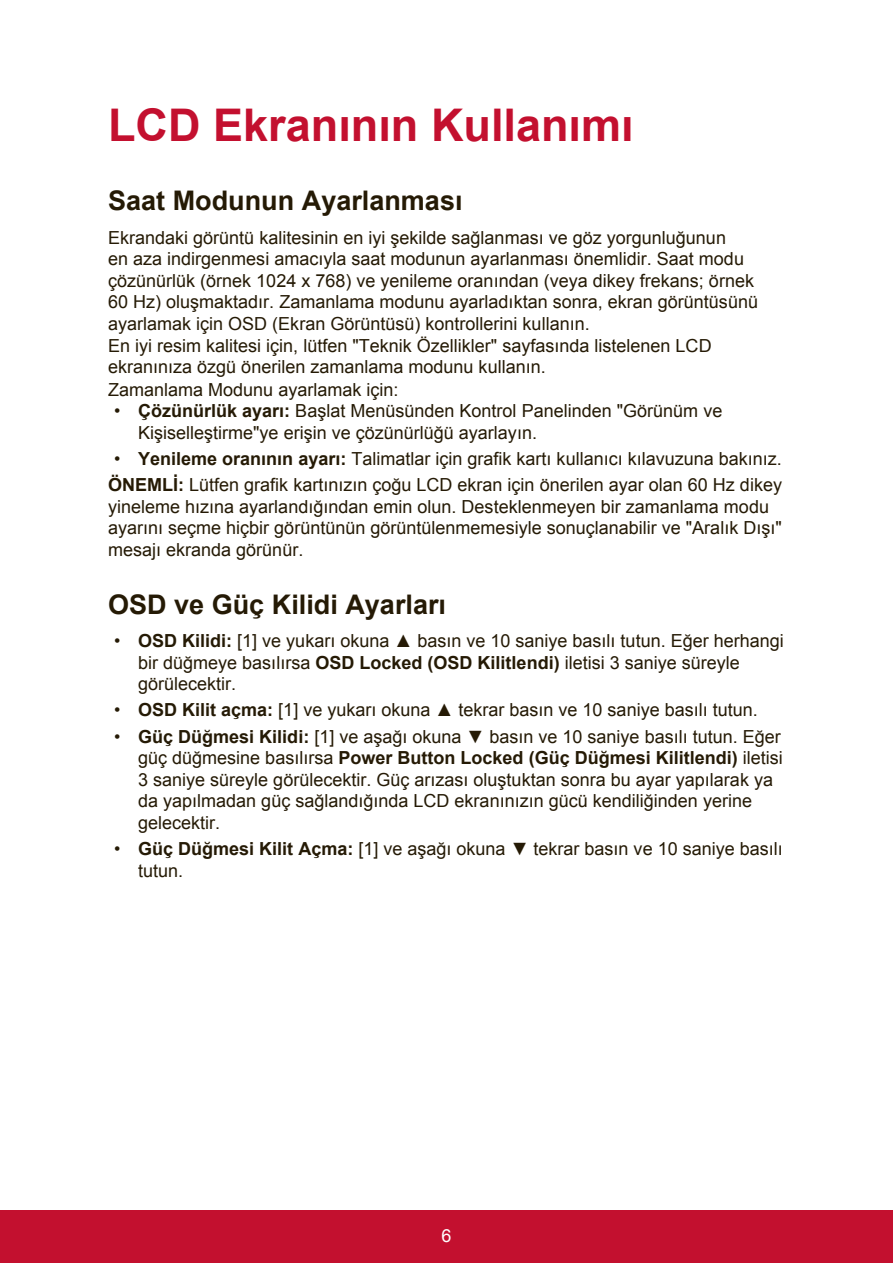
<style>
.page{position:relative;width:893px;height:1263px;background:#fff}
.page>*{position:absolute;margin:0;border:0;box-sizing:border-box;transform-origin:0 0}
.t1{font:700 45px "Arial";color:#c3102f}
.t2{font:700 27px "Arial";color:#251a05}
.t3{font:18px/21.6px "Arial";color:#251a05}
.t4{font:18px "Arial";color:#fff}
.s1{font-weight:700}
</style>
<div class="page">
<div style="left:0;top:1210px;width:892px;height:53px;background:#c3102f"></div>
<h1 class="t1" style="left:108px;top:95px;width:527px">LCD Ekranının Kullanımı</h1>
<h2 class="t2" style="left:108px;top:182px;width:356px">Saat Modunun Ayarlanması</h2>
<p class="t3" style="left:108px;top:227px;width:651px">Ekrandaki görüntü kalitesinin en iyi şekilde sağlanması ve göz yorgunluğunun<br>en aza indirgenmesi amacıyla saat modunun ayarlanması önemlidir. Saat modu çözünürlük (örnek 1024 x 768) ve yenileme oranından (veya dikey frekans; örnek 60 Hz) oluşmaktadır. Zamanlama modunu ayarladıktan sonra, ekran görüntüsünü ayarlamak için OSD (Ekran Görüntüsü) kontrollerini kullanın.<br>En iyi resim kalitesi için, lütfen "Teknik Özellikler" sayfasında listelenen LCD ekranınıza özgü önerilen zamanlama modunu kullanın.<br>Zamanlama Modunu ayarlamak için:</p>
<p class="t3" style="left:138px;top:400px;width:585px;text-indent:-24px">• <span class="s1">Çözünürlük ayarı:</span> Başlat Menüsünden Kontrol Panelinden "Görünüm ve<br>Kişiselleştirme"ye erişin ve çözünürlüğü ayarlayın.</p>
<p class="t3" style="left:108px;top:446px;width:675px;line-height:26.1px;text-align:center">• <span class="s1">Yenileme oranının ayarı:</span> Talimatlar için grafik kartı kullanıcı kılavuzuna bakınız.<br><span class="s1">ÖNEMLİ:</span> Lütfen grafik kartınızın çoğu LCD ekran için önerilen ayar olan 60 Hz dikey</p>
<p class="t3" style="left:108px;top:496px;width:675px">yineleme hızına ayarlandığından emin olun. Desteklenmeyen bir zamanlama modu ayarını seçme hiçbir görüntünün görüntülenmemesiyle sonuçlanabilir ve "Aralık Dışı" mesajı ekranda görünür.</p>
<h2 class="t2" style="left:108px;top:586px;width:339px">OSD ve Güç Kilidi Ayarları</h2>
<p class="t3" style="left:138px;top:630px;width:647px;text-indent:-24px">• <span class="s1">OSD Kilidi:</span> [1] ve yukarı okuna ▲ basın ve 10 saniye basılı tutun. Eğer herhangi bir düğmeye basılırsa <span class="s1">OSD Locked (OSD Kilitlendi)</span> iletisi 3 saniye süreyle görülecektir.</p>
<p class="t3" style="left:114px;top:699px;width:645px">• <span class="s1">OSD Kilit açma:</span> [1] ve yukarı okuna ▲ tekrar basın ve 10 saniye basılı tutun.</p>
<p class="t3" style="left:138px;top:725px;width:646px;text-indent:-24px">• <span class="s1">Güç Düğmesi Kilidi:</span> [1] ve aşağı okuna ▼ basın ve 10 saniye basılı tutun. Eğer güç düğmesine basılırsa <span class="s1">Power Button Locked (Güç Düğmesi Kilitlendi)</span> iletisi 3 saniye süreyle görülecektir. Güç arızası oluştuktan sonra bu ayar yapılarak ya da yapılmadan güç sağlandığında LCD ekranınızın gücü kendiliğinden yerine gelecektir.</p>
<p class="t3" style="left:138px;top:838px;width:646px;text-indent:-24px">• <span class="s1">Güç Düğmesi Kilit Açma:</span> [1] ve aşağı okuna ▼ tekrar basın ve 10 saniye basılı tutun.</p>
<p class="t4" style="left:441px;top:1223px;width:12px">6</p>
</div>
